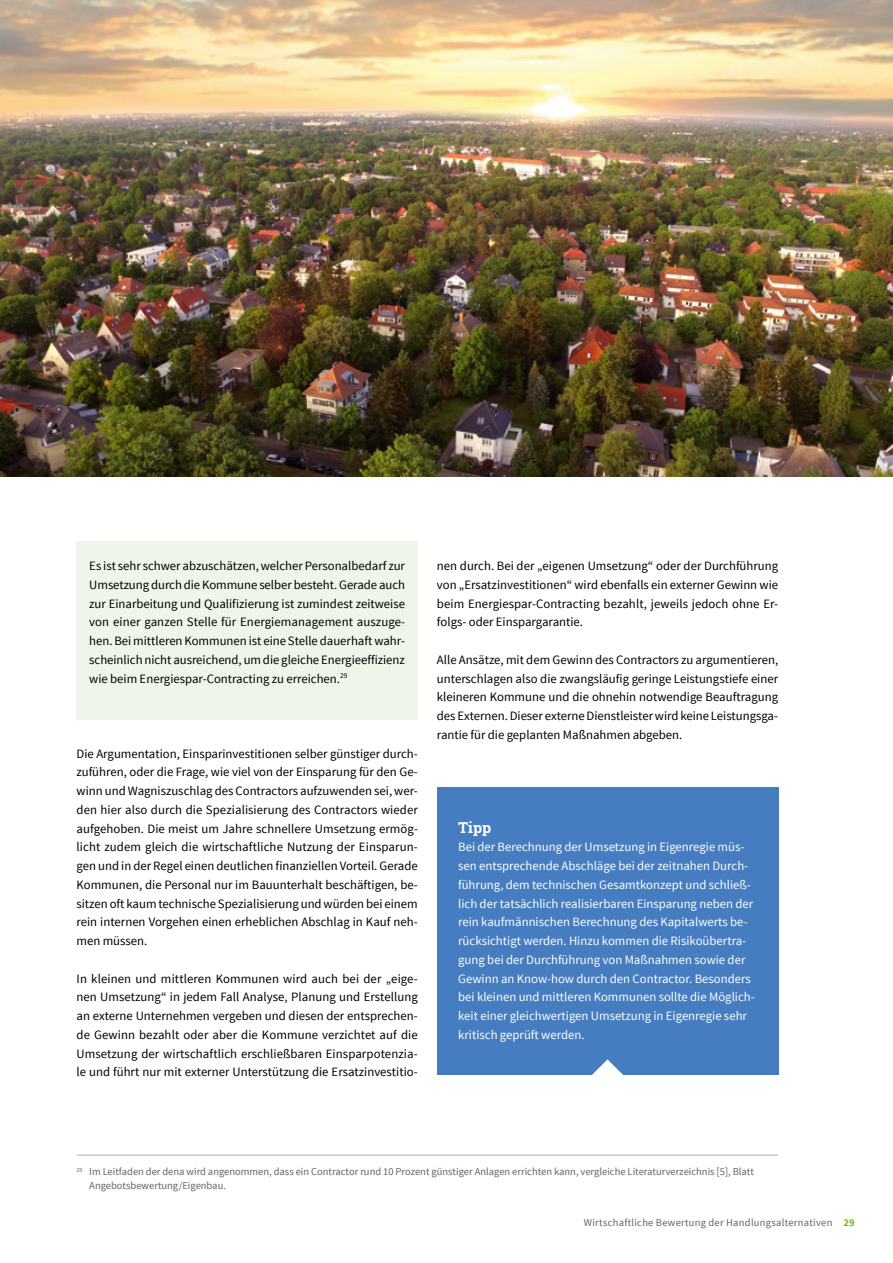
<style>
.page{position:relative;width:893px;height:1263px;background:#fff}
.page>*{position:absolute;margin:0;border:0;box-sizing:border-box;transform-origin:0 0}
.t1{font:700 15px "Roboto Slab";color:#fff}
.t2{font:12.75px/18.8px "Source Sans Pro";color:#000;text-align:justify}
.t3{font:12.75px/18.8px "Source Sans Pro";color:#fff}
.t4{font:10.5px/13.5px "Source Sans Pro";color:#636362}
.t5{font:10.5px "Source Sans Pro";letter-spacing:.025em;color:#636362}
.s1{font-weight:700;color:#76b828}
</style>
<div class="page">
<hr style="left:77px;top:1155px;width:701px;height:1px;background:#b1b2b3">
<div style="left:437px;top:787px;width:341px;height:288px;background:#457dc0"></div>
<svg style="left:592px;top:1059px;width:31px;height:16px"></svg>
<img style="left:0;top:0;width:893px;height:476px">
<div style="left:77px;top:541px;width:341px;height:179px;background:#eff6e9"></div>
<p class="t2" style="left:89px;top:557px;width:317px">Es ist sehr schwer abzuschätzen, welcher Personalbedarf zur Umsetzung durch die Kommune selber besteht. Gerade auch zur Einarbeitung und Qualifizierung ist zumindest zeitweise von einer ganzen Stelle für Energiemanagement auszuge&shy;hen. Bei mittleren Kommunen ist eine Stelle dauerhaft wahr&shy;scheinlich nicht ausreichend, um die gleiche Energieeffizienz wie beim Energiespar-Contracting zu erreichen.<sup>29</sup></p>
<p class="t2" style="left:77px;top:744px;width:343px">Die Argumentation, Einsparinvestitionen selber günstiger durch&shy;zuführen, oder die Frage, wie viel von der Einsparung für den Ge&shy;winn und Wagniszuschlag des Contractors aufzuwenden sei, wer&shy;den hier also durch die Spezialisierung des Contractors wieder aufgehoben. Die meist um Jahre schnellere Umsetzung ermög&shy;licht zudem gleich die wirtschaftliche Nutzung der Einsparun&shy;gen und in der Regel einen deutlichen finanziellen Vorteil. Gerade Kommunen, die Personal nur im Bauunterhalt beschäftigen, be&shy;sitzen oft kaum technische Spezialisierung und würden bei einem rein internen Vorgehen einen erheblichen Abschlag in Kauf neh&shy;men müssen.</p>
<p class="t2" style="left:77px;top:969px;width:343px">In kleinen und mittleren Kommunen wird auch bei der „eige&shy;nen Umsetzung“ in jedem Fall Analyse, Planung und Erstellung an externe Unternehmen vergeben und diesen der entsprechen&shy;de Gewinn bezahlt oder aber die Kommune verzichtet auf die Umsetzung der wirtschaftlich erschließbaren Einsparpotenzia&shy;le und führt nur mit externer Unterstützung die Ersatzinvestitio-</p>
<p class="t2" style="left:437px;top:557px;width:343px">nen durch. Bei der „eigenen Umsetzung“ oder der Durchführung von „Ersatzinvestitionen“ wird ebenfalls ein externer Gewinn wie beim Energiespar-Contracting bezahlt, jeweils jedoch ohne Er&shy;folgs- oder Einspargarantie.</p>
<p class="t2" style="left:437px;top:650px;width:343px">Alle Ansätze, mit dem Gewinn des Contractors zu argumentieren, unterschlagen also die zwangsläufig geringe Leistungstiefe einer kleineren Kommune und die ohnehin notwendige Beauftragung des Externen. Dieser externe Dienstleister wird keine Leistungsga&shy;rantie für die geplanten Maßnahmen abgeben.</p>
<p class="t1" style="left:458px;top:817px;width:35px">Tipp</p>
<p class="t3" style="left:458px;top:838px;width:298px">Bei der Berechnung der Umsetzung in Eigenregie müs&shy;sen entsprechende Abschläge bei der zeitnahen Durch&shy;führung, dem technischen Gesamtkonzept und schließ&shy;lich der tatsächlich realisierbaren Einsparung neben der rein kaufmännischen Berechnung des Kapitalwerts be&shy;rücksichtigt werden. Hinzu kommen die Risikoübertra&shy;gung bei der Durchführung von Maßnahmen sowie der Gewinn an Know-how durch den Contractor. Besonders bei kleinen und mittleren Kommunen sollte die Möglich&shy;keit einer gleichwertigen Umsetzung in Eigenregie sehr kritisch geprüft werden.</p>
<p class="t4" style="left:89px;top:1165px;width:666px;text-indent:-13px"><sup>29</sup> Im Leitfaden der dena wird angenommen, dass ein Contractor rund 10 Prozent günstiger Anlagen errichten kann, vergleiche Literaturverzeichnis [5], Blatt<br>Angebotsbewertung/Eigenbau.</p>
<p class="t5" style="left:584px;top:1216px;width:272px">Wirtschaftliche Bewertung der Handlungsalternativen <span class="s1">29</span></p>
</div>
